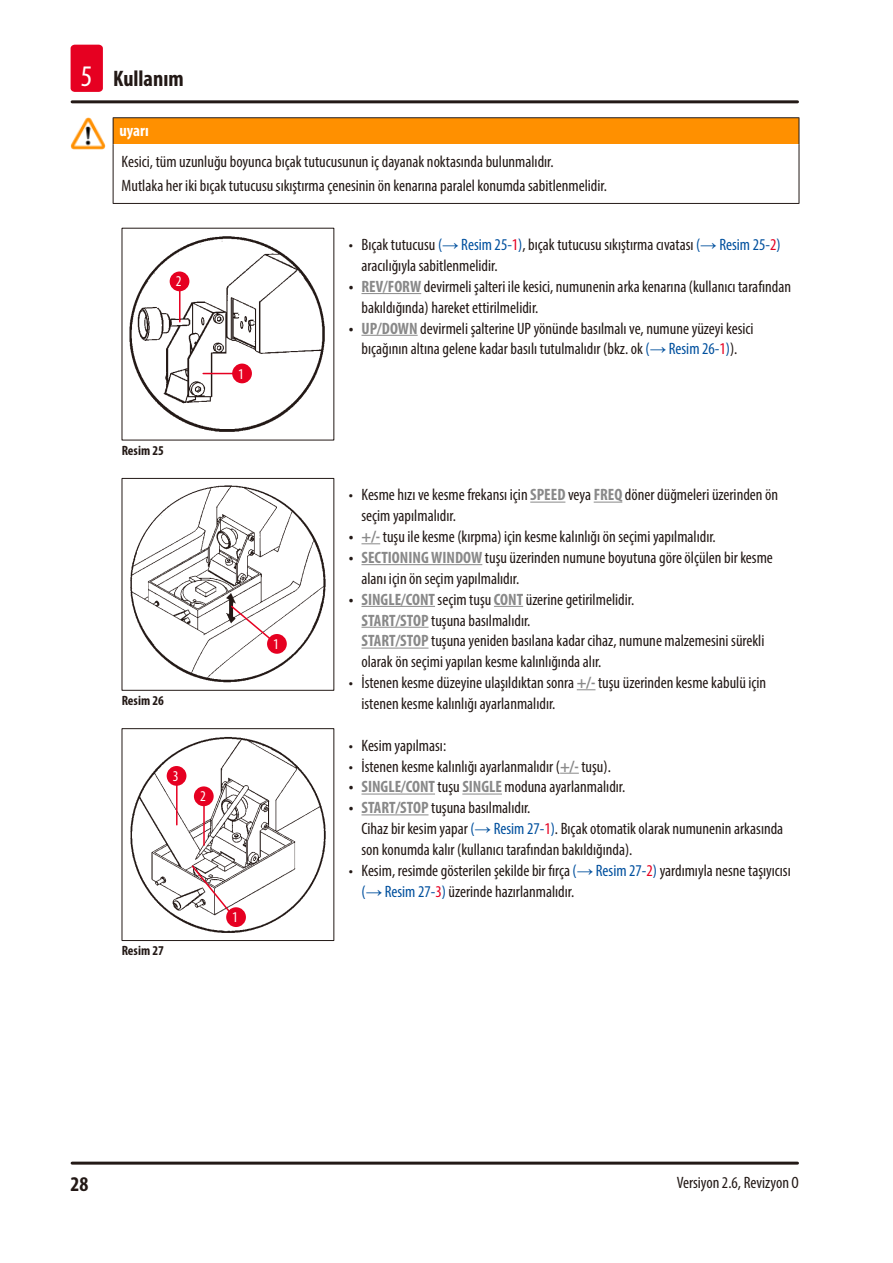
<style>
.page{position:relative;width:893px;height:1263px;background:#fff}
.page>*{position:absolute;margin:0;border:0;box-sizing:border-box;transform-origin:0 0}
.t1{font:700 condensed 22.5px "Myriad Pro";color:#231916}
.t2{font:700 condensed 21px "Myriad Pro";color:#231916}
.Source_of_danger{font:condensed 16.5px/20.9px "Myriad Pro";color:#231916}
.Signalword__no_use_a{font:700 condensed 16.5px "Myriad Pro";color:#fff}
.t3{font:condensed 15px "Myriad Pro";color:#fff}
.t4{font:700 condensed 13.5px "Myriad Pro";color:#231916}
.s1{font-weight:400;font-size:30px;color:#fff}
.s2{color:#00509e}
.s3{font-family:"Arial";font-stretch:normal;color:#00509e}
.s4{color:#e60021}
.s5{font-weight:700}
.s6{font-weight:700;color:#898989}
</style>
<div class="page">
<hr style="left:72px;top:1161px;width:725px;height:3px;background:#231916">
<hr style="left:72px;top:100px;width:725px;height:3px;background:#231916">
<div style="left:71px;top:45px;width:32px;height:47px;background:#e60021;border-radius:4px"></div>
<div style="left:113px;top:118px;width:686px;height:26px;background:#ff9000"></div>
<hr style="left:113px;top:144px;width:1px;height:59px;background:#231916">
<hr style="left:799px;top:144px;width:1px;height:59px;background:#231916">
<hr style="left:113px;top:203px;width:686px;height:1px;background:#231916">
<hr style="left:113px;top:117px;width:686px;height:1px;background:#231916">
<svg style="left:113px;top:118px;width:1px;height:26px"></svg>
<svg style="left:799px;top:118px;width:1px;height:26px"></svg>
<img style="left:71px;top:118px;width:34px;height:31px">
<img style="left:122px;top:230px;width:212px;height:210px">
<div style="left:232px;top:364px;width:20px;height:19px;background:#e60021;border-radius:50%"></div>
<hr style="left:203px;top:373px;width:32px;height:1px;background:#e60021">
<hr style="left:179px;top:290px;width:2px;height:32px;background:#e60021">
<div style="left:170px;top:271px;width:19px;height:20px;background:#e60021;border-radius:50%"></div>
<hr style="left:361px;top:293px;width:60px;height:1px;background:#898989">
<hr style="left:361px;top:335px;width:57px;height:1px;background:#898989">
<img style="left:122px;top:478px;width:209px;height:208px">
<div style="left:267px;top:634px;width:20px;height:20px;background:#e60021;border-radius:50%"></div>
<svg style="left:230px;top:604px;width:44px;height:38px"></svg>
<hr style="left:530px;top:502px;width:35px;height:1px;background:#898989">
<svg style="left:594px;top:502px;width:28px;height:1px"></svg>
<svg style="left:361px;top:543px;width:19px;height:1px"></svg>
<hr style="left:361px;top:564px;width:121px;height:1px;background:#898989">
<hr style="left:361px;top:606px;width:74px;height:1px;background:#898989">
<svg style="left:494px;top:606px;width:29px;height:1px"></svg>
<hr style="left:361px;top:627px;width:68px;height:1px;background:#898989">
<hr style="left:361px;top:648px;width:68px;height:1px;background:#898989">
<svg style="left:577px;top:689px;width:18px;height:1px"></svg>
<img style="left:123px;top:729px;width:211px;height:208px">
<div style="left:226px;top:907px;width:20px;height:20px;background:#e60021;border-radius:50%"></div>
<svg style="left:190px;top:864px;width:43px;height:51px"></svg>
<hr style="left:203px;top:805px;width:2px;height:40px;background:#e60021">
<div style="left:194px;top:786px;width:20px;height:20px;background:#e60021;border-radius:50%"></div>
<hr style="left:176px;top:784px;width:2px;height:41px;background:#e60021">
<div style="left:167px;top:766px;width:19px;height:20px;background:#e60021;border-radius:50%"></div>
<svg style="left:560px;top:773px;width:19px;height:1px"></svg>
<hr style="left:361px;top:794px;width:74px;height:1px;background:#898989">
<hr style="left:462px;top:794px;width:40px;height:1px;background:#898989">
<hr style="left:361px;top:814px;width:68px;height:1px;background:#898989">
<h1 class="t1" style="left:81px;top:65px;width:104px"><span class="s1">5</span> Kullanım</h1>
<p class="Signalword__no_use_a" style="left:119px;top:120px;width:31px">uyarı</p>
<p class="Source_of_danger" style="left:122px;top:151px;width:434px">Kesici, tüm uzunluğu boyunca bıçak tutucusunun iç dayanak noktasında bulunmalıdır.</p>
<p class="Source_of_danger" style="left:122px;top:175px;width:487px">Mutlaka her iki bıçak tutucusu sıkıştırma çenesinin ön kenarına paralel konumda sabitlenmelidir.</p>
<p class="t3" style="left:176px;top:272px;width:7px">2</p>
<p class="t4" style="left:122px;top:442px;width:44px">Resim 25</p>
<p class="t3" style="left:238px;top:364px;width:7px">1</p>
<p class="t4" style="left:122px;top:692px;width:44px">Resim 26</p>
<p class="t3" style="left:173px;top:767px;width:7px">3</p>
<p class="t3" style="left:200px;top:787px;width:7px">2</p>
<p class="t3" style="left:273px;top:635px;width:7px">1</p>
<p class="t4" style="left:122px;top:942px;width:44px">Resim 27</p>
<p class="t3" style="left:232px;top:908px;width:7px">1</p>
<p class="Source_of_danger" style="left:361px;top:234px;width:421px;text-indent:-13px">• Bıçak tutucusu <span class="s2">(</span><span class="s3">→</span> <span class="s2">Resim 25‑</span><span class="s4">1</span><span class="s2">)</span>, bıçak tutucusu sıkıştırma cıvatası <span class="s2">(</span><span class="s3">→</span> <span class="s2">Resim 25‑</span><span class="s4">2</span><span class="s2">) </span>aracılığıyla sabitlenmelidir.</p>
<p class="Source_of_danger" style="left:361px;top:276px;width:431px;text-indent:-13px"><span class="s5">•</span> <span class="s6">REV/FORW</span> devirmeli şalteri ile kesici, numunenin arka kenarına (kullanıcı tarafından bakıldığında) hareket ettirilmelidir.</p>
<p class="Source_of_danger" style="left:349px;top:318px;width:406px;text-align:center"><span class="s5">•</span> <span class="s6">UP/DOWN</span> devirmeli şalterine UP yönünde basılmalı ve, numune yüzeyi kesici bıçağının altına gelene kadar basılı tutulmalıdır (bkz. ok <span class="s2">(</span><span class="s3">→</span> <span class="s2">Resim 26‑</span><span class="s4">1</span><span class="s2">)</span>).</p>
<p class="Source_of_danger" style="left:361px;top:484px;width:418px;text-indent:-13px">• Kesme hızı ve kesme frekansı için <span class="s6">SPEED</span> veya <span class="s6">FREQ</span> döner düğmeleri üzerinden ön seçim yapılmalıdır.</p>
<p class="Source_of_danger" style="left:349px;top:526px;width:369px"><span class="s5">•</span> <span class="s6">+/-</span> tuşu ile kesme (kırpma) için kesme kalınlığı ön seçimi yapılmalıdır.</p>
<p class="Source_of_danger" style="left:361px;top:547px;width:413px;text-indent:-13px"><span class="s5">•</span> <span class="s6">SECTIONING WINDOW</span> tuşu üzerinden numune boyutuna göre ölçülen bir kesme alanı için ön seçim yapılmalıdır.</p>
<p class="Source_of_danger" style="left:361px;top:589px;width:404px;text-indent:-13px"><span class="s5">•</span> <span class="s6">SINGLE/CONT</span> seçim tuşu <span class="s6">CONT</span> üzerine getirilmelidir.<br><span class="s6">START/STOP</span> tuşuna basılmalıdır.<br><span class="s6">START/STOP</span> tuşuna yeniden basılana kadar cihaz, numune malzemesini sürekli olarak ön seçimi yapılan kesme kalınlığında alır.</p>
<p class="Source_of_danger" style="left:361px;top:672px;width:406px;text-indent:-13px">• İstenen kesme düzeyine ulaşıldıktan sonra <span class="s6">+/-</span> tuşu üzerinden kesme kabulü için istenen kesme kalınlığı ayarlanmalıdır.</p>
<p class="Source_of_danger" style="left:349px;top:735px;width:99px">• Kesim yapılması:</p>
<p class="Source_of_danger" style="left:349px;top:755px;width:264px">• İstenen kesme kalınlığı ayarlanmalıdır (<span class="s6">+/-</span> tuşu).</p>
<p class="Source_of_danger" style="left:349px;top:776px;width:278px"><span class="s5">•</span> <span class="s6">SINGLE/CONT</span> tuşu <span class="s6">SINGLE</span> moduna ayarlanmalıdır.</p>
<p class="Source_of_danger" style="left:361px;top:797px;width:423px;text-indent:-13px"><span class="s5">•</span> <span class="s6">START/STOP</span> tuşuna basılmalıdır.<br>Cihaz bir kesim yapar <span class="s2">(</span><span class="s3">→</span> <span class="s2">Resim 27‑</span><span class="s4">1</span><span class="s2">)</span>. Bıçak otomatik olarak numunenin arkasında son konumda kalır (kullanıcı tarafından bakıldığında).</p>
<p class="Source_of_danger" style="left:361px;top:860px;width:431px;text-indent:-13px">• Kesim, resimde gösterilen şekilde bir fırça <span class="s2">(</span><span class="s3">→</span> <span class="s2">Resim 27‑</span><span class="s4">2</span><span class="s2">)</span> yardımıyla nesne taşıyıcısı <span class="s2">(</span><span class="s3">→</span> <span class="s2">Resim 27‑</span><span class="s4">3</span><span class="s2">)</span> üzerinde hazırlanmalıdır.</p>
<p class="t2" style="left:71px;top:1171px;width:19px">28</p>
<p class="Source_of_danger" style="left:677px;top:1171px;width:124px">Versiyon 2.6, Revizyon O</p>
</div>
